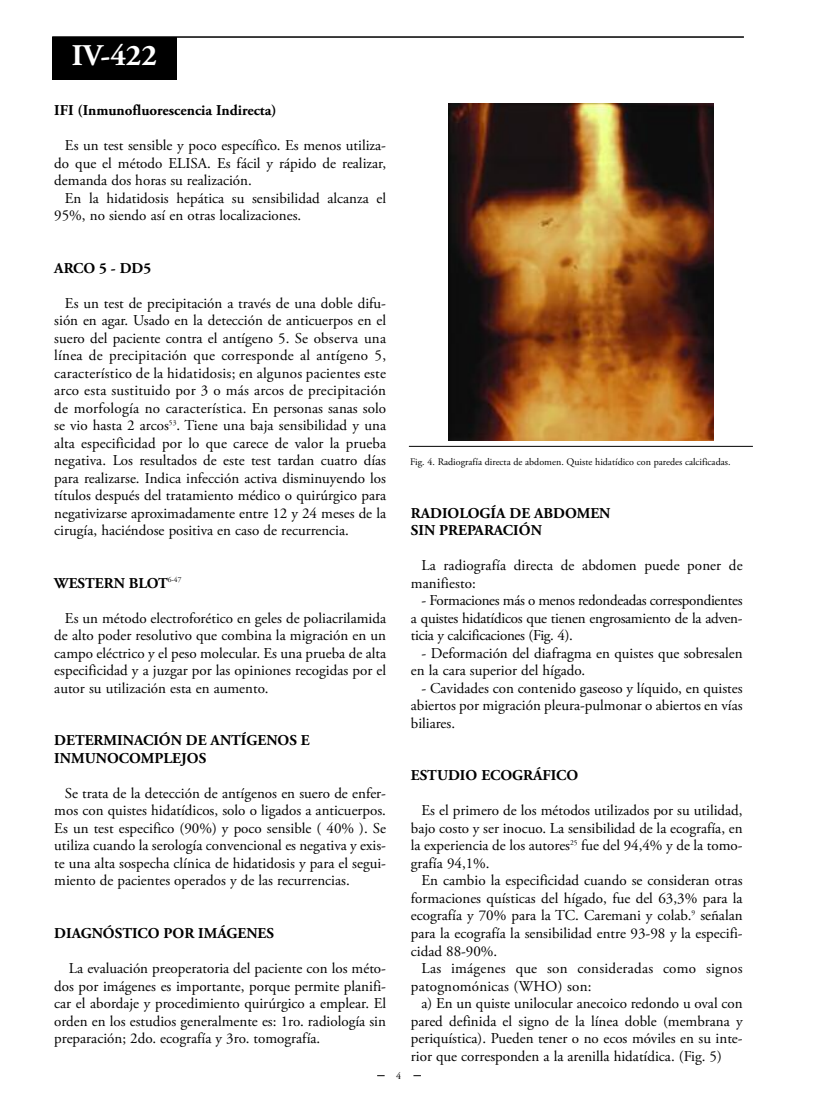
<style>
.page{position:relative;width:815px;height:1099px;background:#fff}
.page>*{position:absolute;margin:0;border:0;box-sizing:border-box;transform-origin:0 0}
.t1{font:700 30px "Adobe Garamond Pro";color:#fff}
.t2{font:15px/17.5px "Adobe Garamond Pro";color:#000;text-align:justify}
.t3{font:700 15px/17.5px "Adobe Garamond Pro";color:#000}
.t4{font:10px "Adobe Garamond Pro";color:#000}
</style>
<div class="page">
<hr style="left:52px;top:36px;width:692px;height:2px;background:#333">
<div style="left:53px;top:37px;width:124px;height:43px;background:#000"></div>
<hr style="left:409px;top:446px;width:344px;height:1px;background:#000">
<img style="left:448px;top:103px;width:266px;height:337px">
<h1 class="t1" style="left:72px;top:44px;width:87px">IV-422</h1>
<p class="t3" style="left:54px;top:103px;width:224px">IFI (Inmunofluorescencia Indirecta)</p>
<p class="t2" style="left:54px;top:138px;width:333px;text-indent:11px">Es un test sensible y poco específico. Es menos utiliza&shy;do que el método ELISA. Es fácil y rápido de realizar, demanda dos horas su realización.</p>
<p class="t2" style="left:54px;top:190px;width:333px;text-indent:11px">En la hidatidosis hepática su sensibilidad alcanza el<br>95%, no siendo así en otras localizaciones.</p>
<p class="t3" style="left:54px;top:260px;width:99px">ARCO 5 - DD5</p>
<p class="t2" style="left:54px;top:295px;width:333px;text-indent:11px">Es un test de precipitación a través de una doble difu&shy;sión en agar. Usado en la detección de anticuerpos en el suero del paciente contra el antígeno 5. Se observa una línea de precipitación que corresponde al antígeno 5, característico de la hidatidosis; en algunos pacientes este arco esta sustituido por 3 o más arcos de precipitación de morfología no característica. En personas sanas solo se vio hasta 2 arcos<sup>53</sup>. Tiene una baja sensibilidad y una alta especificidad por lo que carece de valor la prueba negativa. Los resultados de este test tardan cuatro días para realizarse. Indica infección activa disminuyendo los títulos después del tratamiento médico o quirúrgico para negativizarse aproximadamente entre 12 y 24 meses de la cirugía, haciéndose positiva en caso de recurrencia.</p>
<p class="t3" style="left:54px;top:575px;width:129px">WESTERN BLOT<sup>6-47</sup></p>
<p class="t2" style="left:54px;top:610px;width:333px;text-indent:11px">Es un método electroforético en geles de poliacrilamida de alto poder resolutivo que combina la migración en un campo eléctrico y el peso molecular. Es una prueba de alta especificidad y a juzgar por las opiniones recogidas por el autor su utilización esta en aumento.</p>
<p class="t3" style="left:54px;top:733px;width:257px">DETERMINACIÓN DE ANTÍGENOS E<br>INMUNOCOMPLEJOS</p>
<p class="t2" style="left:54px;top:785px;width:333px;text-indent:11px">Se trata de la detección de antígenos en suero de enfer&shy;mos con quistes hidatídicos, solo o ligados a anticuerpos.<br>Es un test especifico (90%) y poco sensible ( 40% ). Se utiliza cuando la serología convencional es negativa y exis&shy;te una alta sospecha clínica de hidatidosis y para el segui&shy;miento de pacientes operados y de las recurrencias.</p>
<p class="t3" style="left:54px;top:925px;width:221px">DIAGNÓSTICO POR IMÁGENES</p>
<p class="t2" style="left:54px;top:960px;width:333px;text-indent:15px">La evaluación preoperatoria del paciente con los méto&shy;dos por imágenes es importante, porque permite planifi&shy;car el abordaje y procedimiento quirúrgico a emplear. El orden en los estudios generalmente es: 1ro. radiología sin preparación; 2do. ecografía y 3ro. tomografía.</p>
<p class="t4" style="left:410px;top:457px;width:322px">Fig. 4. Radiografía directa de abdomen. Quiste hidatídico con paredes calcificadas.</p>
<p class="t4" style="left:396px;top:1071px;width:6px">4</p>
<p class="t3" style="left:411px;top:505px;width:201px">RADIOLOGÍA DE ABDOMEN<br>SIN PREPARACIÓN</p>
<p class="t2" style="left:411px;top:558px;width:333px;text-indent:11px">La radiografía directa de abdomen puede poner de manifiesto:</p>
<p class="t2" style="left:411px;top:593px;width:333px;text-indent:11px">- Formaciones más o menos redondeadas correspondientes a quistes hidatídicos que tienen engrosamiento de la adven&shy;ticia y calcificaciones (Fig. 4).</p>
<p class="t2" style="left:411px;top:645px;width:333px;text-indent:11px">- Deformación del diafragma en quistes que sobresalen en la cara superior del hígado.</p>
<p class="t2" style="left:411px;top:680px;width:333px;text-indent:11px">- Cavidades con contenido gaseoso y líquido, en quistes abiertos por migración pleura-pulmonar o abiertos en vías biliares.</p>
<p class="t3" style="left:411px;top:768px;width:169px">ESTUDIO ECOGRÁFICO</p>
<p class="t2" style="left:411px;top:803px;width:333px;text-indent:11px">Es el primero de los métodos utilizados por su utilidad, bajo costo y ser inocuo. La sensibilidad de la ecografía, en la experiencia de los autores<sup>25</sup> fue del 94,4% y de la tomo&shy;grafía 94,1%.</p>
<p class="t2" style="left:411px;top:873px;width:333px;text-indent:11px">En cambio la especificidad cuando se consideran otras formaciones quísticas del hígado, fue del 63,3% para la ecografía y 70% para la TC. Caremani y colab.<sup>9</sup> señalan para la ecografía la sensibilidad entre 93-98 y la especifi&shy;cidad 88-90%.</p>
<p class="t2" style="left:411px;top:960px;width:333px;text-indent:11px">Las imágenes que son consideradas como signos patognomónicas (WHO) son:</p>
<p class="t2" style="left:411px;top:995px;width:333px;text-indent:11px">a) En un quiste unilocular anecoico redondo u oval con pared definida el signo de la línea doble (membrana y periquística). Pueden tener o no ecos móviles en su inte&shy;rior que corresponden a la arenilla hidatídica. (Fig. 5)</p>
</div>
